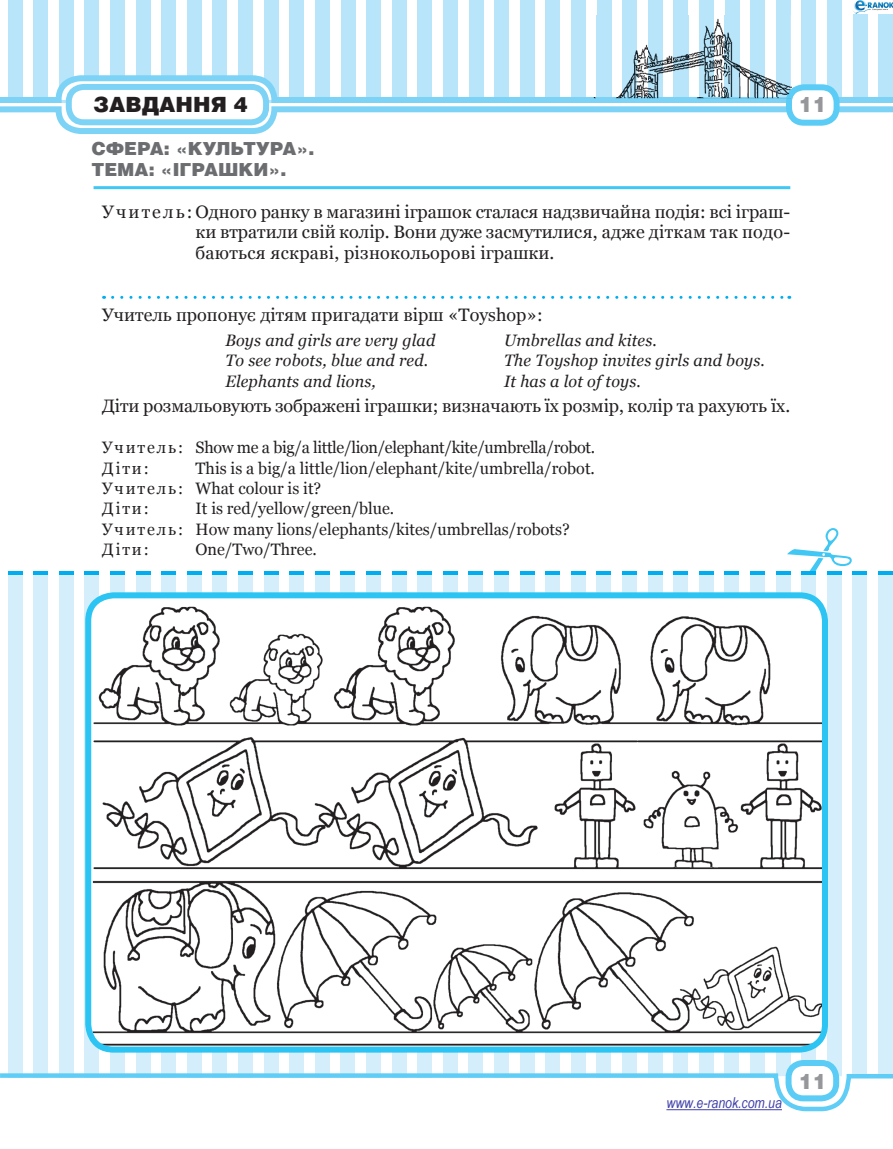
<style>
.page{position:relative;width:893px;height:1149px;background:#fff}
.page>*{position:absolute;margin:0;border:0;box-sizing:border-box;transform-origin:0 0}
.t1{font:900 21px "Helios";color:#231f20}
.t2{font:900 21px "Helios";color:#95979a}
.t3{font:18px/20.4px "Georgia";color:#231f20;text-align:justify}
.t4{font:900 18px/21.6px "Helios";color:#6c6d70}
.t5{font:16.5px/20.4px "Georgia";color:#231f20}
.t6{font:italic 16.5px "Georgia";letter-spacing:.01em;color:#231f20}
.t7{font:16.5px/20.4px "Georgia";letter-spacing:-.02em;color:#231f20}
.t8{font:italic 15px "Arial Narrow";color:#4040ab}
</style>
<div class="page">
<svg style="left:787px;top:528px;width:65px;height:43px"></svg>
<div style="left:33px;top:0;width:15px;height:103px;background:#b9e5fa"></div>
<div style="left:8px;top:0;width:14px;height:103px;background:#b9e5fa"></div>
<div style="left:8px;top:570px;width:14px;height:507px;background:#d4effb"></div>
<div style="left:33px;top:570px;width:15px;height:507px;background:#d4effb"></div>
<div style="left:59px;top:570px;width:15px;height:507px;background:#d4effb"></div>
<svg style="left:85px;top:570px;width:14px;height:507px"></svg>
<svg style="left:110px;top:570px;width:15px;height:507px"></svg>
<svg style="left:136px;top:570px;width:14px;height:507px"></svg>
<svg style="left:161px;top:570px;width:15px;height:507px"></svg>
<svg style="left:187px;top:570px;width:15px;height:507px"></svg>
<svg style="left:213px;top:570px;width:14px;height:507px"></svg>
<svg style="left:238px;top:570px;width:15px;height:507px"></svg>
<svg style="left:264px;top:570px;width:14px;height:507px"></svg>
<svg style="left:289px;top:570px;width:15px;height:507px"></svg>
<svg style="left:315px;top:570px;width:15px;height:507px"></svg>
<svg style="left:341px;top:570px;width:14px;height:507px"></svg>
<svg style="left:366px;top:570px;width:15px;height:507px"></svg>
<svg style="left:392px;top:570px;width:14px;height:507px"></svg>
<svg style="left:417px;top:570px;width:15px;height:507px"></svg>
<svg style="left:443px;top:570px;width:15px;height:507px"></svg>
<svg style="left:469px;top:570px;width:14px;height:507px"></svg>
<svg style="left:494px;top:570px;width:15px;height:507px"></svg>
<svg style="left:520px;top:570px;width:14px;height:507px"></svg>
<svg style="left:545px;top:570px;width:15px;height:507px"></svg>
<svg style="left:571px;top:570px;width:14px;height:507px"></svg>
<svg style="left:597px;top:570px;width:14px;height:507px"></svg>
<svg style="left:622px;top:570px;width:15px;height:507px"></svg>
<svg style="left:648px;top:570px;width:14px;height:507px"></svg>
<svg style="left:673px;top:570px;width:15px;height:507px"></svg>
<svg style="left:699px;top:570px;width:14px;height:507px"></svg>
<svg style="left:725px;top:570px;width:14px;height:507px"></svg>
<svg style="left:750px;top:570px;width:15px;height:507px"></svg>
<svg style="left:776px;top:570px;width:14px;height:507px"></svg>
<svg style="left:801px;top:570px;width:15px;height:507px"></svg>
<div style="left:827px;top:570px;width:14px;height:507px;background:#d4effb"></div>
<div style="left:853px;top:570px;width:14px;height:507px;background:#d4effb"></div>
<div style="left:878px;top:570px;width:15px;height:507px;background:#d4effb"></div>
<div style="left:290px;top:0;width:14px;height:103px;background:#b9e5fa"></div>
<div style="left:264px;top:0;width:14px;height:103px;background:#b9e5fa"></div>
<div style="left:238px;top:0;width:15px;height:103px;background:#b9e5fa"></div>
<div style="left:213px;top:0;width:14px;height:103px;background:#b9e5fa"></div>
<div style="left:187px;top:0;width:15px;height:103px;background:#b9e5fa"></div>
<div style="left:162px;top:0;width:14px;height:103px;background:#b9e5fa"></div>
<div style="left:136px;top:0;width:14px;height:103px;background:#b9e5fa"></div>
<div style="left:110px;top:0;width:15px;height:103px;background:#b9e5fa"></div>
<div style="left:85px;top:0;width:14px;height:103px;background:#b9e5fa"></div>
<div style="left:59px;top:0;width:15px;height:103px;background:#b9e5fa"></div>
<div style="left:315px;top:0;width:15px;height:103px;background:#b9e5fa"></div>
<div style="left:341px;top:0;width:14px;height:103px;background:#b9e5fa"></div>
<div style="left:366px;top:0;width:15px;height:103px;background:#b9e5fa"></div>
<div style="left:392px;top:0;width:14px;height:103px;background:#b9e5fa"></div>
<div style="left:418px;top:0;width:14px;height:103px;background:#b9e5fa"></div>
<div style="left:443px;top:0;width:15px;height:103px;background:#b9e5fa"></div>
<div style="left:469px;top:0;width:14px;height:103px;background:#b9e5fa"></div>
<div style="left:494px;top:0;width:15px;height:103px;background:#b9e5fa"></div>
<div style="left:520px;top:0;width:14px;height:103px;background:#b9e5fa"></div>
<div style="left:546px;top:0;width:14px;height:103px;background:#b9e5fa"></div>
<div style="left:571px;top:0;width:15px;height:103px;background:#b9e5fa"></div>
<div style="left:597px;top:0;width:14px;height:103px;background:#b9e5fa"></div>
<div style="left:622px;top:0;width:15px;height:103px;background:#b9e5fa"></div>
<div style="left:648px;top:0;width:14px;height:103px;background:#b9e5fa"></div>
<div style="left:674px;top:0;width:14px;height:103px;background:#b9e5fa"></div>
<div style="left:699px;top:0;width:15px;height:103px;background:#b9e5fa"></div>
<div style="left:725px;top:0;width:14px;height:103px;background:#b9e5fa"></div>
<div style="left:750px;top:0;width:15px;height:103px;background:#b9e5fa"></div>
<div style="left:776px;top:0;width:14px;height:103px;background:#b9e5fa"></div>
<div style="left:802px;top:0;width:14px;height:103px;background:#b9e5fa"></div>
<div style="left:827px;top:0;width:15px;height:103px;background:#b9e5fa"></div>
<div style="left:853px;top:0;width:14px;height:103px;background:#b9e5fa"></div>
<div style="left:878px;top:0;width:15px;height:103px;background:#b9e5fa"></div>
<svg style="left:33px;top:570px;width:15px;height:4px"></svg>
<svg style="left:8px;top:570px;width:14px;height:4px"></svg>
<svg style="left:59px;top:570px;width:15px;height:4px"></svg>
<svg style="left:85px;top:570px;width:14px;height:4px"></svg>
<svg style="left:110px;top:570px;width:15px;height:4px"></svg>
<svg style="left:136px;top:570px;width:14px;height:4px"></svg>
<svg style="left:161px;top:570px;width:15px;height:4px"></svg>
<svg style="left:187px;top:570px;width:15px;height:4px"></svg>
<svg style="left:213px;top:570px;width:14px;height:4px"></svg>
<svg style="left:238px;top:570px;width:15px;height:4px"></svg>
<svg style="left:264px;top:570px;width:14px;height:4px"></svg>
<svg style="left:289px;top:570px;width:15px;height:4px"></svg>
<svg style="left:315px;top:570px;width:15px;height:4px"></svg>
<svg style="left:341px;top:570px;width:14px;height:4px"></svg>
<svg style="left:366px;top:570px;width:15px;height:4px"></svg>
<svg style="left:392px;top:570px;width:14px;height:4px"></svg>
<svg style="left:417px;top:570px;width:15px;height:4px"></svg>
<svg style="left:443px;top:570px;width:15px;height:4px"></svg>
<svg style="left:469px;top:570px;width:14px;height:4px"></svg>
<svg style="left:494px;top:570px;width:15px;height:4px"></svg>
<svg style="left:520px;top:570px;width:14px;height:4px"></svg>
<svg style="left:545px;top:570px;width:15px;height:4px"></svg>
<svg style="left:571px;top:570px;width:14px;height:4px"></svg>
<svg style="left:597px;top:570px;width:14px;height:4px"></svg>
<svg style="left:622px;top:570px;width:15px;height:4px"></svg>
<svg style="left:648px;top:570px;width:14px;height:4px"></svg>
<svg style="left:673px;top:570px;width:15px;height:4px"></svg>
<svg style="left:699px;top:570px;width:14px;height:4px"></svg>
<svg style="left:725px;top:570px;width:14px;height:4px"></svg>
<svg style="left:750px;top:570px;width:15px;height:4px"></svg>
<svg style="left:776px;top:570px;width:14px;height:4px"></svg>
<svg style="left:801px;top:570px;width:15px;height:4px"></svg>
<svg style="left:827px;top:570px;width:14px;height:4px"></svg>
<svg style="left:853px;top:570px;width:14px;height:4px"></svg>
<svg style="left:878px;top:570px;width:15px;height:4px"></svg>
<svg style="left:0;top:1070px;width:893px;height:42px"></svg>
<div style="left:788px;top:1062px;width:48px;height:35px;background:#fff;border-radius:15px"></div>
<div style="left:785px;top:1059px;width:54px;height:41px;border:6px solid #5accf5;border-radius:15px"></div>
<img style="left:596px;top:15px;width:195px;height:60px">
<img style="left:597px;top:15px;width:14px;height:60px">
<img style="left:622px;top:15px;width:15px;height:60px">
<img style="left:648px;top:15px;width:14px;height:60px">
<img style="left:674px;top:15px;width:14px;height:60px">
<img style="left:699px;top:15px;width:15px;height:60px">
<img style="left:725px;top:15px;width:14px;height:60px">
<img style="left:750px;top:15px;width:15px;height:60px">
<img style="left:776px;top:15px;width:14px;height:60px">
<svg style="left:0;top:75px;width:893px;height:59px"></svg>
<img style="left:93px;top:606px;width:730px;height:443px">
<div style="left:85px;top:592px;width:743px;height:460px;border:6px solid #2bc4f3;border-radius:26px"></div>
<hr style="left:94px;top:186px;width:696px;height:3px;background:#40c7f4">
<svg style="left:113px;top:296px;width:677px;height:3px"></svg>
<img style="left:853px;top:0;width:40px;height:14px">
<hr style="left:666px;top:1109px;width:116px;height:1px;background:#4040ab">
<p class="t1" style="left:94px;top:91px;width:156px">ЗАВДАННЯ 4</p>
<p class="t4" style="left:91px;top:137px;width:225px">СФЕРА: «КУЛЬТУРА».<br>ТЕМА: «ІГРАШКИ».</p>
<p class="t3" style="left:196px;top:201px;width:596px;text-indent:-94px">Учитель: Одного ранку в магазині іграшок сталася надзвичайна подія: всі іграш&shy;ки втратили свій колір. Вони дуже засмутили ся, адже діткам так подо&shy;баються яскраві, різнокольорові іграшки.</p>
<p class="t2" style="left:799px;top:91px;width:30px">11</p>
<p class="t3" style="left:102px;top:304px;width:442px">Учитель пропонує дітям пригадати вірш «Toyshop»:</p>
<p class="t6" style="left:225px;top:331px;width:211px">Boys and girls are very glad</p>
<p class="t6" style="left:504px;top:331px;width:154px">Umbrellas and kites.</p>
<p class="t6" style="left:225px;top:351px;width:204px">To see robots, blue and red.</p>
<p class="t6" style="left:504px;top:351px;width:262px">The Toyshop invites girls and boys.</p>
<p class="t6" style="left:225px;top:371px;width:152px">Elephants and lions,</p>
<p class="t6" style="left:504px;top:371px;width:138px">It has a lot of toys.</p>
<p class="t3" style="left:102px;top:396px;width:690px">Діти розмальовують зображені іграшки; визначають їх розмір, ко лір та рахують їх.</p>
<p class="t7" style="left:102px;top:437px;width:495px">Учитель: Show me a big/a little/lion/elephant/kite/umbrella/robot.<br>Діти:</p>
<p class="t5" style="left:102px;top:457px;width:494px;text-indent:94px">This is a big/a little/lion/elephant/kite/umbrella/robot.<br>Учитель: What colour is it?<br>Діти:</p>
<p class="t5" style="left:102px;top:498px;width:469px;text-indent:94px">It is red/yellow/green/blue.<br>Учитель: How many lions/elephants/kites/umbrellas/robots?<br>Діти:</p>
<p class="t5" style="left:196px;top:539px;width:123px">One/Two/Three.</p>
<p class="t8" style="left:666px;top:1092px;width:117px">www.e-ranok.com.ua</p>
<p class="t2" style="left:799px;top:1067px;width:30px">11</p>
</div>
